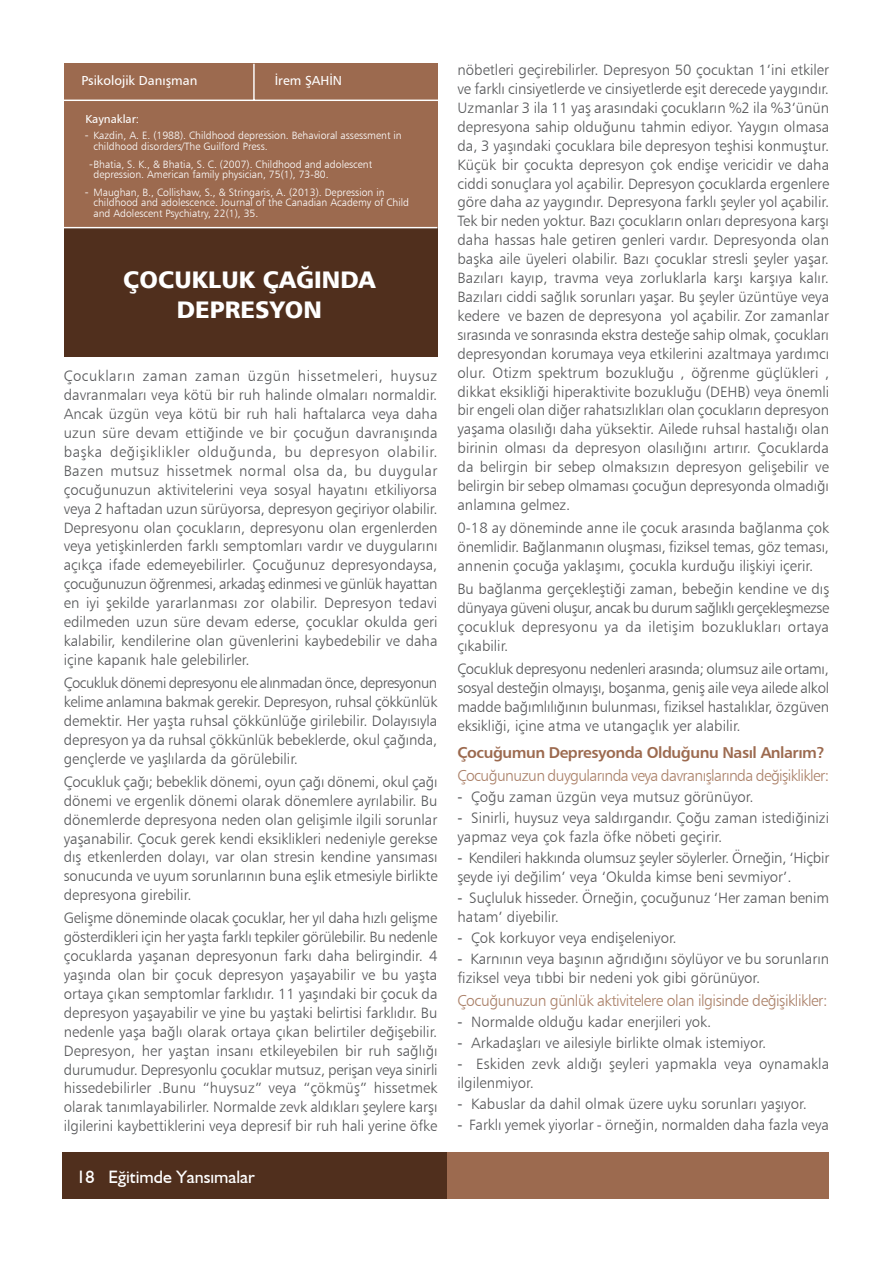
<style>
.page{position:relative;width:893px;height:1263px;background:#fff}
.page>*{position:absolute;margin:0;border:0;box-sizing:border-box;transform-origin:0 0}
.t1{font:24px/29.8px "Humanist 777 BT Black B";color:#fff;text-align:center}
.t2{font:18px "Humanist 521 BT";color:#fff}
.t3{font:15.75px "Humanist 777 BT Light B";letter-spacing:-.04em;color:#ab8169}
.t4{font:15.75px "Humanist 777 BT Bold B";letter-spacing:-.03em;color:#9c6a4f}
.t5{font:15px/18.9px "Humanist 777 BT Light B";color:#57585a;text-align:justify}
.t6{font:13.05px "Humanist 777 BT Roman B";color:#fff}
.t7{font:11.55px "Humanist 777 BT Roman B";color:#fff}
.t8{font:10.65px/10.5px "Humanist 777 BT Light B";color:#fff}
.s1{font-size:11.7px}
.s2{font-family:"Humanist 777 BT Roman B"}
</style>
<div class="page">
<div style="left:62px;top:1152px;width:767px;height:47px;background:#9c6a4f"></div>
<div style="left:62px;top:1152px;width:384px;height:47px;background:#502f1d"></div>
<div style="left:64px;top:64px;width:373px;height:293px;background:#9c6a4f"></div>
<div style="left:64px;top:228px;width:373px;height:129px;background:#502f1d"></div>
<hr style="left:37px;top:100px;width:420px;height:1px;background:#fff">
<hr style="left:253px;top:64px;width:2px;height:36px;background:#fff">
<hr style="left:64px;top:227px;width:373px;height:1px;background:#fff">
<p class="t6" style="left:82px;top:72px;width:117px">Psikolojik Danışman</p>
<p class="t6" style="left:275px;top:72px;width:69px">İrem ŞAHİN</p>
<p class="t7" style="left:85px;top:112px;width:55px">Kaynaklar:</p>
<p class="t8" style="left:93px;top:130px;width:310px;text-indent:-9px"><span class="s1">-</span> Kazdin, A. E. (1988). Childhood depression. Behavioral assessment in childhood disorders/The Guilford Press.</p>
<p class="t8" style="left:93px;top:159px;width:280px;text-indent:-4px"><span class="s1">-</span> Bhatia, S. K., &amp; Bhatia, S. C. (2007). Childhood and adolescent depression. American family physician, 75(1), 73-80.</p>
<p class="t8" style="left:93px;top:187px;width:317px;text-indent:-9px"><span class="s1">-</span> Maughan, B., Collishaw, S., &amp; Stringaris, A. (2013). Depression in childhood and adolescence. Journal of the Canadian Academy of Child and Adolescent Psychiatry, 22(1), 35.</p>
<h1 class="t1" style="left:123px;top:264px;width:254px">ÇOCUKLUK ÇAĞINDA<br>DEPRESYON</h1>
<p class="t5" style="left:64px;top:366px;width:375px">Çocukların zaman zaman üzgün hissetmeleri, huysuz davranmaları veya kötü bir ruh halinde olmaları normaldir.<br>Ancak üzgün veya kötü bir ruh hali haftalarca veya daha uzun süre devam ettiğinde ve bir çocuğun davranışında başka değişiklikler olduğunda, bu depresyon olabilir.<br>Bazen mutsuz hissetmek normal olsa da, bu duygular çocuğunuzun aktivitelerini veya sosyal hayatını etkiliyorsa veya 2 haftadan uzun sürüyorsa, depresyon geçiriyor olabilir.<br>Depresyonu olan çocukların, depresyonu olan ergenlerden veya yetişkinlerden farklı semptomları vardır ve duygularını açıkça ifade edemeyebilirler. Çocuğunuz depresyondaysa, çocuğunuzun öğrenmesi, arkadaş edinmesi ve günlük hayattan en iyi şekilde yararlanması zor olabilir. Depresyon tedavi edilmeden uzun süre devam ederse, çocuklar okulda geri kalabilir, kendilerine olan güvenlerini kaybedebilir ve daha içine kapanık hale gelebilirler.</p>
<p class="t5" style="left:64px;top:673px;width:375px">Çocukluk dönemi depresyonu ele alınmadan önce, depresyonun kelime anlamına bakmak gerekir. Depresyon, ruhsal çökkünlük demektir. Her yaşta ruhsal çökkünlüğe girilebilir. Dolayısıyla depresyon ya da ruhsal çökkünlük bebeklerde, okul çağında, gençlerde ve yaşlılarda da görülebilir.</p>
<p class="t5" style="left:64px;top:772px;width:375px">Çocukluk çağı; bebeklik dönemi, oyun çağı dönemi, okul çağı dönemi ve ergenlik dönemi olarak dönemlere ayrılabilir. Bu dönemlerde depresyona neden olan gelişimle ilgili sorunlar yaşanabilir. Çocuk gerek kendi eksiklikleri nedeniyle gerekse dış etkenlerden dolayı, var olan stresin kendine yansıması sonucunda ve uyum sorunlarının buna eşlik etmesiyle birlikte depresyona girebilir.</p>
<p class="t5" style="left:64px;top:908px;width:375px">Gelişme döneminde olacak çocuklar, her yıl daha hızlı gelişme gösterdikleri için her yaşta farklı tepkiler görülebilir. Bu nedenle çocuklarda yaşanan depresyonun farkı daha belirgindir. 4 yaşında olan bir çocuk depresyon yaşayabilir ve bu yaşta ortaya çıkan semptomlar farklıdır. 11 yaşındaki bir çocuk da depresyon yaşayabilir ve yine bu yaştaki belirtisi farklıdır. Bu nedenle yaşa bağlı olarak ortaya çıkan belirtiler değişebilir.<br>Depresyon, her yaştan insanı etkileyebilen bir ruh sağlığı durumudur. Depresyonlu çocuklar mutsuz, perişan veya sinirli hissedebilirler .Bunu “huysuz” veya “çökmüş” hissetmek olarak tanımlayabilirler. Normalde zevk aldıkları şeylere karşı ilgilerini kaybettiklerini veya depresif bir ruh hali yerine öfke</p>
<p class="t2" style="left:77px;top:1166px;width:20px">20</p>
<p class="t2" style="left:77px;top:1166px;width:180px">18 Eğitimde Yansımalar</p>
<p class="t5" style="left:457px;top:60px;width:373px">nöbetleri geçirebilirler. Depresyon 50 çocuktan 1’ini etkiler ve farklı cinsiyetlerde ve cinsiyetlerde eşit derecede yaygındır.<br>Uzmanlar 3 ila 11 yaş arasındaki çocukların %2 ila %3’ünün depresyona sahip olduğunu tahmin ediyor. Yaygın olmasa da, 3 yaşındaki çocuklara bile depresyon teşhisi konmuştur.<br>Küçük bir çocukta depresyon çok endişe vericidir ve daha ciddi sonuçlara yol açabilir. Depresyon çocuklarda ergenlere göre daha az yaygındır. Depresyona farklı şeyler yol açabilir.<br>Tek bir neden yoktur. Bazı çocukların onları depresyona karşı daha hassas hale getiren genleri vardır. Depresyonda olan başka aile üyeleri olabilir. Bazı çocuklar stresli şeyler yaşar.<br>Bazıları kayıp, travma veya zorluklarla karşı karşıya kalır.<br>Bazıları ciddi sağlık sorunları yaşar. Bu şeyler üzüntüye veya kedere ve bazen de depresyona yol açabilir. Zor zamanlar sırasında ve sonrasında ekstra desteğe sahip olmak, çocukları depresyondan korumaya veya etkilerini azaltmaya yardımcı olur. Otizm spektrum bozukluğu , öğrenme güçlükleri , dikkat eksikliği hiperaktivite bozukluğu (DEHB) veya önemli bir engeli olan diğer rahatsızlıkları olan çocukların depresyon yaşama olasılığı daha yüksektir. Ailede ruhsal hastalığı olan birinin olması da depresyon olasılığını artırır. Çocuklarda da belirgin bir sebep olmaksızın depresyon gelişebilir ve belirgin bir sebep olmaması çocuğun depresyonda olmadığı anlamına gelmez.</p>
<p class="t5" style="left:457px;top:518px;width:373px">0-18 ay döneminde anne ile çocuk arasında bağlanma çok önemlidir. Bağlanmanın oluşması, fiziksel temas, göz teması, annenin çocuğa yaklaşımı, çocukla kurduğu ilişkiyi içerir.</p>
<p class="t5" style="left:457px;top:579px;width:373px">Bu bağlanma gerçekleştiği zaman, bebeğin kendine ve dış dünyaya güveni oluşur, ancak bu durum sağlıklı gerçekleşmezse çocukluk depresyonu ya da iletişim bozuklukları ortaya çıkabilir.</p>
<p class="t5" style="left:457px;top:659px;width:373px">Çocukluk depresyonu nedenleri arasında; olumsuz aile ortamı, sosyal desteğin olmayışı, boşanma, geniş aile veya ailede alkol madde bağımlılığının bulunması, fiziksel hastalıklar, özgüven eksikliği, içine atma ve utangaçlık yer alabilir.</p>
<p class="t4" style="left:457px;top:743px;width:369px">Çocuğumun Depresyonda Olduğunu Nasıl Anlarım?</p>
<p class="t3" style="left:457px;top:766px;width:373px">Çocuğunuzun duygularında veya davranışlarında değişiklikler:</p>
<p class="t5" style="left:457px;top:787px;width:298px"><span class="s2">-</span> Çoğu zaman üzgün veya mutsuz görünüyor.</p>
<p class="t5" style="left:457px;top:808px;width:373px"><span class="s2">-</span> Sinirli, huysuz veya saldırgandır. Çoğu zaman istediğinizi yapmaz veya çok fazla öfke nöbeti geçirir.</p>
<p class="t5" style="left:457px;top:848px;width:373px"><span class="s2">-</span> Kendileri hakkında olumsuz şeyler söylerler. Örneğin, ‘Hiçbir şeyde iyi değilim’ veya ‘Okulda kimse beni sevmiyor’.</p>
<p class="t5" style="left:457px;top:888px;width:373px"><span class="s2">-</span> Suçluluk hisseder. Örneğin, çocuğunuz ‘Her zaman benim hatam’ diyebilir.</p>
<p class="t5" style="left:457px;top:928px;width:221px"><span class="s2">-</span> Çok korkuyor veya endişeleniyor.</p>
<p class="t5" style="left:457px;top:949px;width:373px"><span class="s2">-</span> Karnının veya başının ağrıdığını söylüyor ve bu sorunların fiziksel veya tıbbi bir nedeni yok gibi görünüyor.</p>
<p class="t3" style="left:457px;top:991px;width:371px">Çocuğunuzun günlük aktivitelere olan ilgisinde değişiklikler:</p>
<p class="t5" style="left:457px;top:1012px;width:255px"><span class="s2">-</span> Normalde olduğu kadar enerjileri yok.</p>
<p class="t5" style="left:457px;top:1033px;width:310px"><span class="s2">-</span> Arkadaşları ve ailesiyle birlikte olmak istemiyor.</p>
<p class="t5" style="left:457px;top:1054px;width:373px"><span class="s2">-</span> Eskiden zevk aldığı şeyleri yapmakla veya oynamakla ilgilenmiyor.</p>
<p class="t5" style="left:457px;top:1094px;width:351px"><span class="s2">-</span> Kabuslar da dahil olmak üzere uyku sorunları yaşıyor.</p>
<p class="t5" style="left:457px;top:1115px;width:373px"><span class="s2">-</span> Farklı yemek yiyorlar - örneğin, normalden daha fazla veya</p>
</div>
